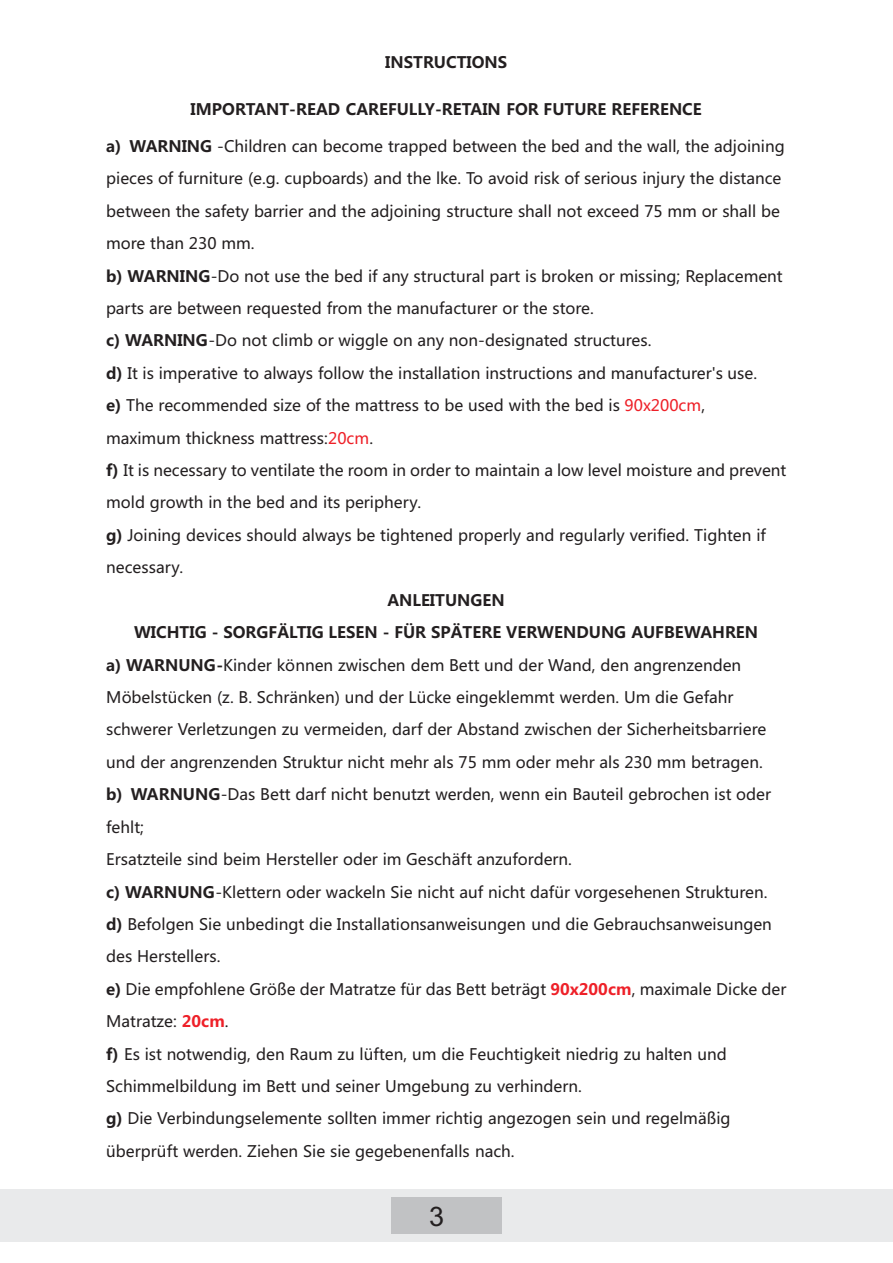
<style>
.page{position:relative;width:893px;height:1263px;background:#fff}
.page>*{position:absolute;margin:0;border:0;box-sizing:border-box;transform-origin:0 0}
.t1{font:27px "Arial";color:#231f20}
.t2{font:15.6px/32.4px "Microsoft Ya Hei";color:#231f20}
.t3{font:700 15.6px "Microsoft Ya Hei";color:#231f20}
.s1{font-weight:700}
.s2{color:#ee2028}
.s3{font-weight:700;color:#ee2028}
</style>
<div class="page">
<div style="left:0;top:1189px;width:893px;height:52px;background:#e9eaeb"></div>
<div style="left:392px;top:1197px;width:110px;height:36px;background:#c1c2c4"></div>
<p class="t3" style="left:385px;top:55px;width:124px">INSTRUCTIONS</p>
<p class="t3" style="left:191px;top:102px;width:513px">IMPORTANT-READ CAREFULLY-RETAIN FOR FUTURE REFERENCE</p>
<p class="t2" style="left:106px;top:131px;width:682px"><span class="s1">a) WARNING</span> -Children can become trapped between the bed and the wall, the adjoining pieces of furniture (e.g. cupboards) and the lke. To avoid risk of serious injury the distance between the safety barrier and the adjoining structure shall not exceed 75 mm or shall be more than 230 mm.<br><span class="s1">b) WARNING</span>-Do not use the bed if any structural part is broken or missing; Replacement parts are between requested from the manufacturer or the store.<br><span class="s1">c) WARNING</span>-Do not climb or wiggle on any non-designated structures.<br><span class="s1">d)</span> It is imperative to always follow the installation instructions and manufacturer's use.<br><span class="s1">e)</span> The recommended size of the mattress to be used with the bed is <span class="s2">90x200cm</span>,<br>maximum thickness mattress:<span class="s2">20cm</span>.<br><span class="s1">f)</span> It is necessary to ventilate the room in order to maintain a low level moisture and prevent mold growth in the bed and its periphery.<br><span class="s1">g)</span> Joining devices should always be tightened properly and regularly verified. Tighten if necessary.</p>
<p class="t3" style="left:387px;top:593px;width:119px">ANLEITUNGEN</p>
<p class="t3" style="left:134px;top:625px;width:626px">WICHTIG - SORGFÄLTIG LESEN - FÜR SPÄTERE VERWENDUNG AUFBEWAHREN</p>
<p class="t2" style="left:106px;top:650px;width:637px"><span class="s1">a) WARNUNG-</span>Kinder können zwischen dem Bett und der Wand, den angrenzenden</p>
<p class="t2" style="left:106px;top:682px;width:629px">Möbelstücken (z. B. Schränken) und der Lücke eingeklemmt werden. Um die Gefahr</p>
<p class="t2" style="left:106px;top:715px;width:662px">schwerer Verletzungen zu vermeiden, darf der Abstand zwischen der Sicherheitsbarriere</p>
<p class="t2" style="left:106px;top:747px;width:658px">und der angrenzenden Struktur nicht mehr als 75 mm oder mehr als 230 mm betragen.</p>
<p class="t2" style="left:106px;top:780px;width:666px"><span class="s1">b) WARNUNG</span>-Das Bett darf nicht benutzt werden, wenn ein Bauteil gebrochen ist oder</p>
<p class="t2" style="left:106px;top:812px;width:39px">fehlt;</p>
<p class="t2" style="left:106px;top:844px;width:467px">Ersatzteile sind beim Hersteller oder im Geschäft anzufordern.</p>
<p class="t2" style="left:106px;top:877px;width:663px"><span class="s1">c) WARNUNG</span>-Klettern oder wackeln Sie nicht auf nicht dafür vorgesehenen Strukturen.</p>
<p class="t2" style="left:106px;top:909px;width:667px"><span class="s1">d)</span> Befolgen Sie unbedingt die Installationsanweisungen und die Gebrauchsanweisungen</p>
<p class="t2" style="left:106px;top:942px;width:116px">des Herstellers.</p>
<p class="t2" style="left:106px;top:974px;width:682px"><span class="s1">e)</span> Die empfohlene Größe der Matratze für das Bett beträgt <span class="s3">90x200cm</span>, maximale Dicke der</p>
<p class="t2" style="left:106px;top:1007px;width:124px">Matratze: <span class="s3">20cm</span>.</p>
<p class="t2" style="left:106px;top:1039px;width:622px"><span class="s1">f)</span> Es ist notwendig, den Raum zu lüften, um die Feuchtigkeit niedrig zu halten und</p>
<p class="t2" style="left:106px;top:1071px;width:477px">Schimmelbildung im Bett und seiner Umgebung zu verhindern.</p>
<p class="t2" style="left:106px;top:1104px;width:626px"><span class="s1">g)</span> Die Verbindungselemente sollten immer richtig angezogen sein und regelmäßig</p>
<p class="t2" style="left:106px;top:1136px;width:410px">überprüft werden. Ziehen Sie sie gegebenenfalls nach.</p>
<h1 class="t1" style="left:429px;top:1206px;width:17px">3</h1>
</div>
